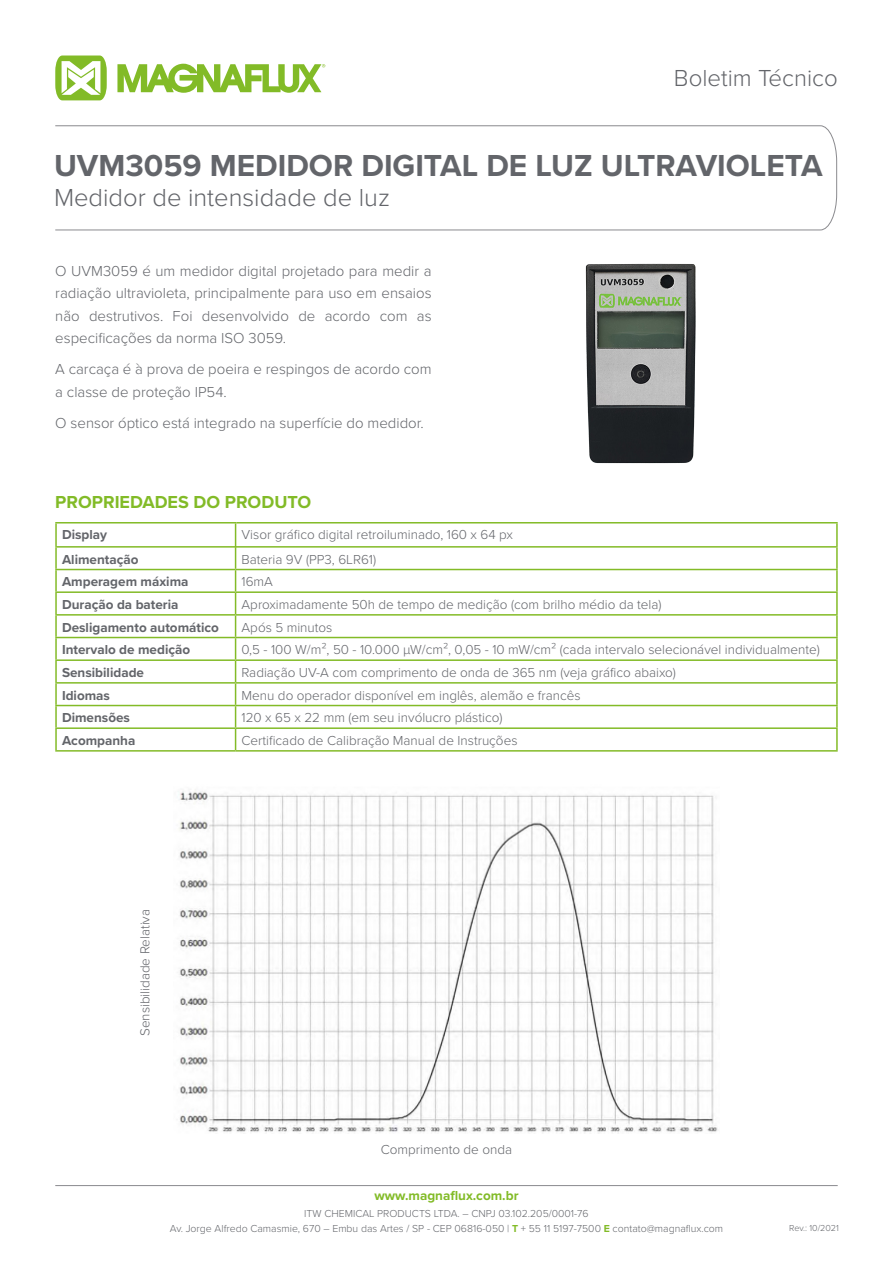
<style>
.page{position:relative;width:893px;height:1263px;background:#fff}
.page>*{position:absolute;margin:0;border:0;box-sizing:border-box;transform-origin:0 0}
.t1{font:700 31.5px "Proxima Nova";color:#63656a}
.t2{font:300 25.5px "Proxima Nova";color:#63656a}
.t3{font:300 24px "Proxima Nova";color:#63656a}
.Header_1{font:700 18px "Proxima Nova";color:#82bb27}
.Bullets_2{font:300 15px/22.5px "Proxima Nova";color:#63656a;text-align:justify}
.t4{font:300 13.5px "Proxima Nova";color:#63656a}
.t5{font:700 13.5px "Proxima Nova";color:#63656a}
.t6{font:700 13.5px "Proxima Nova";color:#82bb27}
.t7{font:300 10.5px/15px "Proxima Nova";color:#63656a;text-align:center}
.t8{font:300 9px "Proxima Nova";color:#63656a}
.s1{font-weight:700;color:#82bb27}
</style>
<div class="page">
<svg style="left:117px;top:64px;width:208px;height:29px"></svg>
<svg style="left:55px;top:56px;width:52px;height:44px"></svg>
<svg style="left:55px;top:125px;width:782px;height:105px"></svg>
<hr style="left:55px;top:1185px;width:783px;height:1px;background:#8a8a8e">
<img style="left:585px;top:264px;width:111px;height:199px">
<hr style="left:55px;top:522px;width:181px;height:1px;background:#83bb27">
<hr style="left:55px;top:523px;width:2px;height:23px;background:#83bb27">
<hr style="left:55px;top:546px;width:181px;height:2px;background:#83bb27">
<hr style="left:236px;top:522px;width:602px;height:1px;background:#83bb27">
<hr style="left:836px;top:523px;width:2px;height:23px;background:#83bb27">
<hr style="left:55px;top:548px;width:2px;height:21px;background:#83bb27">
<hr style="left:235px;top:546px;width:603px;height:2px;background:#83bb27">
<hr style="left:836px;top:548px;width:2px;height:21px;background:#83bb27">
<hr style="left:55px;top:569px;width:181px;height:1px;background:#83bb27">
<hr style="left:55px;top:570px;width:2px;height:21px;background:#83bb27">
<hr style="left:236px;top:569px;width:602px;height:1px;background:#83bb27">
<hr style="left:836px;top:570px;width:2px;height:21px;background:#83bb27">
<hr style="left:55px;top:591px;width:181px;height:2px;background:#83bb27">
<hr style="left:55px;top:593px;width:2px;height:21px;background:#83bb27">
<hr style="left:236px;top:591px;width:602px;height:2px;background:#83bb27">
<hr style="left:836px;top:593px;width:2px;height:21px;background:#83bb27">
<hr style="left:55px;top:614px;width:181px;height:2px;background:#83bb27">
<hr style="left:55px;top:616px;width:2px;height:21px;background:#83bb27">
<hr style="left:236px;top:614px;width:602px;height:2px;background:#83bb27">
<hr style="left:836px;top:616px;width:2px;height:21px;background:#83bb27">
<hr style="left:55px;top:637px;width:181px;height:1px;background:#83bb27">
<hr style="left:55px;top:638px;width:2px;height:21px;background:#83bb27">
<hr style="left:236px;top:637px;width:602px;height:1px;background:#83bb27">
<hr style="left:836px;top:638px;width:2px;height:21px;background:#83bb27">
<hr style="left:55px;top:659px;width:181px;height:2px;background:#83bb27">
<hr style="left:55px;top:661px;width:2px;height:21px;background:#83bb27">
<hr style="left:236px;top:659px;width:602px;height:2px;background:#83bb27">
<hr style="left:836px;top:661px;width:2px;height:21px;background:#83bb27">
<hr style="left:55px;top:682px;width:181px;height:2px;background:#83bb27">
<hr style="left:55px;top:684px;width:2px;height:21px;background:#83bb27">
<hr style="left:236px;top:682px;width:602px;height:2px;background:#83bb27">
<hr style="left:836px;top:684px;width:2px;height:21px;background:#83bb27">
<hr style="left:55px;top:705px;width:181px;height:1px;background:#83bb27">
<hr style="left:55px;top:706px;width:2px;height:21px;background:#83bb27">
<hr style="left:236px;top:705px;width:602px;height:1px;background:#83bb27">
<hr style="left:836px;top:706px;width:2px;height:21px;background:#83bb27">
<hr style="left:55px;top:727px;width:181px;height:2px;background:#83bb27">
<hr style="left:55px;top:729px;width:2px;height:21px;background:#83bb27">
<hr style="left:236px;top:727px;width:602px;height:2px;background:#83bb27">
<svg style="left:235px;top:523px;width:1px;height:227px"></svg>
<hr style="left:836px;top:729px;width:2px;height:21px;background:#83bb27">
<hr style="left:55px;top:750px;width:181px;height:2px;background:#83bb27">
<hr style="left:236px;top:750px;width:602px;height:2px;background:#83bb27">
<img style="left:178px;top:789px;width:540px;height:344px">
<h3 class="t3" style="left:674px;top:60px;width:165px">Boletim Técnico</h3>
<h1 class="t1" style="left:54px;top:142px;width:770px">UVM3059 MEDIDOR DIGITAL DE LUZ ULTRAVIOLETA</h1>
<h2 class="t2" style="left:54px;top:179px;width:337px">Medidor de intensidade de luz</h2>
<p class="Bullets_2" style="left:55px;top:258px;width:378px">O UVM3059 é um medidor digital projetado para medir a radiação ultravioleta, principalmente para uso em ensaios não destrutivos. Foi desenvolvido de acordo com as especificações da norma ISO 3059.</p>
<p class="Bullets_2" style="left:55px;top:357px;width:378px">A carcaça é à prova de poeira e respingos de acordo com a classe de proteção IP54.</p>
<p class="Bullets_2" style="left:55px;top:410px;width:370px">O sensor óptico está integrado na superfície do medidor.</p>
<p class="Header_1" style="left:55px;top:488px;width:257px">PROPRIEDADES DO PRODUTO</p>
<p class="t5" style="left:62px;top:525px;width:47px">Display</p>
<p class="t4" style="left:242px;top:525px;width:273px">Visor gráfico digital retroiluminado, 160 x 64 px</p>
<p class="t5" style="left:62px;top:549px;width:78px">Alimentação</p>
<p class="t4" style="left:242px;top:549px;width:136px">Bateria 9V (PP3, 6LR61)</p>
<p class="t5" style="left:62px;top:572px;width:128px">Amperagem máxima</p>
<p class="t4" style="left:242px;top:572px;width:33px">16mA</p>
<p class="t5" style="left:62px;top:594px;width:118px">Duração da bateria</p>
<p class="t4" style="left:242px;top:594px;width:422px">Aproximadamente 50h de tempo de medição (com brilho médio da tela)</p>
<p class="t5" style="left:62px;top:617px;width:158px">Desligamento automático</p>
<p class="t4" style="left:242px;top:617px;width:92px">Após 5 minutos</p>
<p class="t5" style="left:62px;top:640px;width:130px">Intervalo de medição</p>
<p class="t4" style="left:242px;top:640px;width:580px">0,5 - 100 W/m², 50 - 10.000 μW/cm², 0,05 - 10 mW/cm² (cada intervalo selecionável individualmente)</p>
<p class="t5" style="left:62px;top:662px;width:84px">Sensibilidade</p>
<p class="t4" style="left:242px;top:662px;width:436px">Radiação UV-A com comprimento de onda de 365 nm (veja gráfico abaixo)</p>
<p class="t5" style="left:62px;top:685px;width:50px">Idiomas</p>
<p class="t4" style="left:242px;top:685px;width:340px">Menu do operador disponível em inglês, alemão e francês</p>
<p class="t5" style="left:62px;top:708px;width:69px">Dimensões</p>
<p class="t4" style="left:242px;top:708px;width:262px">120 x 65 x 22 mm (em seu invólucro plástico)</p>
<p class="t5" style="left:62px;top:730px;width:75px">Acompanha</p>
<p class="t4" style="left:242px;top:730px;width:277px">Certificado de Calibração Manual de Instruções</p>
<p class="t4" style="left:135px;top:1036px;width:129px;rotate:-90deg">Sensibilidade Relativa</p>
<p class="t4" style="left:381px;top:1139px;width:133px">Comprimento de onda</p>
<p class="t6" style="left:374px;top:1186px;width:146px">www.magnaflux.com.br</p>
<p class="t7" style="left:170px;top:1205px;width:555px">ITW CHEMICAL PRODUCTS LTDA. – CNPJ 03.102.205/0001-76<br>Av. Jorge Alfredo Camasmie, 670 – Embu das Artes / SP - CEP 06816-050 | <span class="s1">T</span> + 55 11 5197-7500 <span class="s1">E</span> contato@magnaflux.com</p>
<p class="t8" style="left:789px;top:1221px;width:51px">Rev.: 10/2021</p>
</div>
